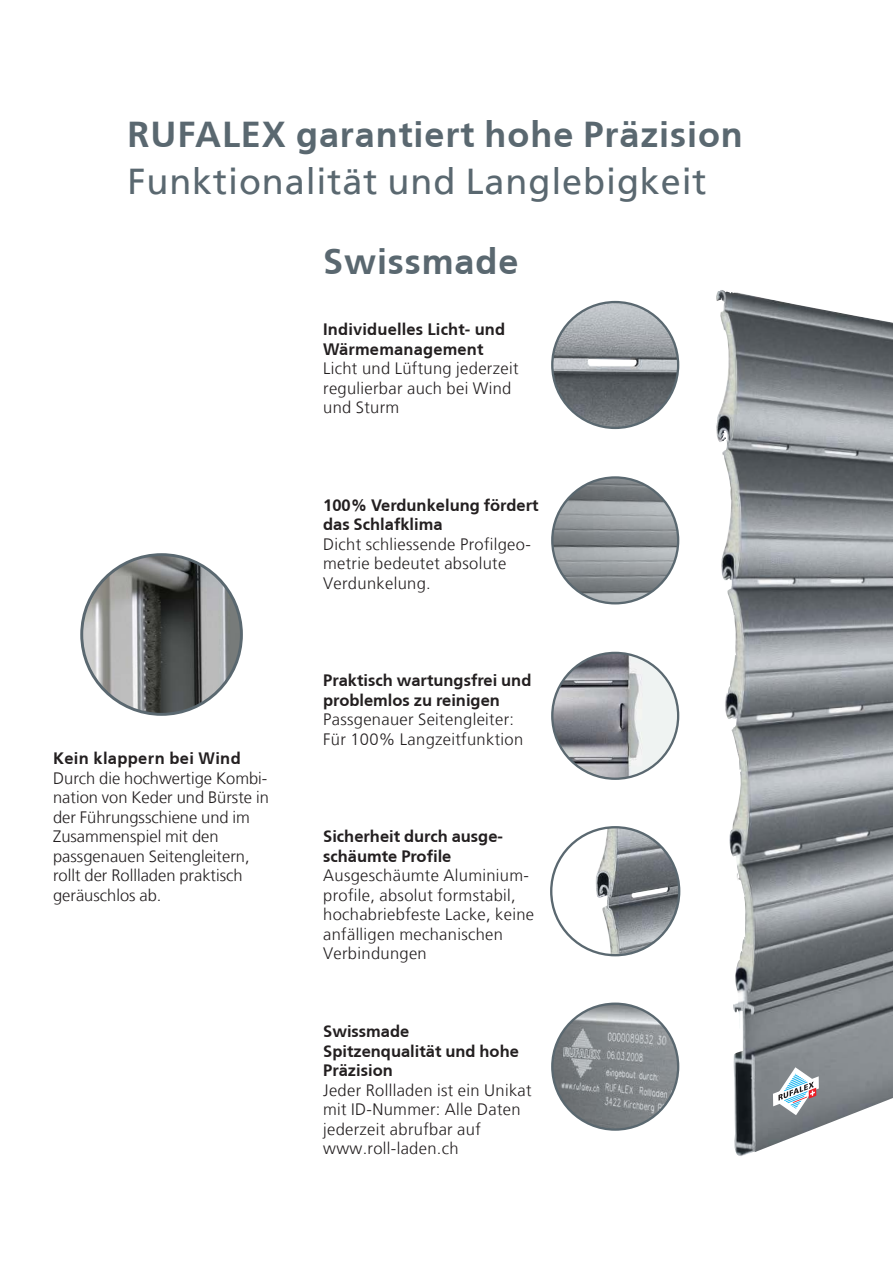
<style>
.page{position:relative;width:893px;height:1263px;background:#fff}
.page>*{position:absolute;margin:0;border:0;box-sizing:border-box;transform-origin:0 0}
.t1{font:700 36px "Frutiger CE";letter-spacing:.025em;color:#5a6870}
.t2{font:36px "Frutiger LT";letter-spacing:.025em;color:#5a6870}
.t3{font:300 16.5px/19.5px "Frutiger LT";letter-spacing:.02em;color:#231f20}
.t4{font:700 16.5px/19.5px "Frutiger CE";color:#231f20}
.t5{font:300 16.5px/19.5px "Frutiger LT";color:#231f20}
.t6{font:700 16.5px "Frutiger CE";letter-spacing:.02em;color:#231f20}
</style>
<div class="page">
<img style="left:82px;top:555px;width:159px;height:159px;border-radius:80px">
<div style="left:80px;top:553px;width:163px;height:163px;border:3px solid #5a6870;border-radius:50%"></div>
<img style="left:596px;top:827px;width:83px;height:128px">
<img style="left:552px;top:1004px;width:126px;height:125px;border-radius:63px">
<img style="left:552px;top:302px;width:126px;height:126px">
<img style="left:552px;top:477px;width:126px;height:126px;border-radius:63px">
<img style="left:552px;top:653px;width:126px;height:126px;border-radius:63px">
<img style="left:716px;top:290px;width:177px;height:866px">
<svg style="left:773px;top:1067px;width:46px;height:48px"></svg>
<h1 class="t1" style="left:128px;top:120px;width:617px">RUFALEX garantiert hohe Präzision</h1>
<h1 class="t2" style="left:128px;top:166px;width:581px">Funktionalität und Langlebigkeit</h1>
<h1 class="t1" style="left:323px;top:247px;width:197px">Swissmade</h1>
<p class="t4" style="left:323px;top:321px;width:184px">Individuelles Licht- und<br>Wärmemanagement</p>
<p class="t3" style="left:323px;top:360px;width:197px">Licht und Lüftung jederzeit regulierbar auch bei Wind und Sturm</p>
<p class="t4" style="left:323px;top:496px;width:217px">100% Verdunkelung fördert das Schlafklima</p>
<p class="t3" style="left:323px;top:535px;width:209px">Dicht schliessende Profilgeo&shy;metrie bedeutet absolute<br>Verdunkelung.</p>
<p class="t6" style="left:53px;top:751px;width:189px">Kein klappern bei Wind</p>
<p class="t5" style="left:53px;top:769px;width:217px">Durch die hochwertige Kombi&shy;nation von Keder und Bürste in der Führungsschiene und im<br>Zusammenspiel mit den passgenauen Seitengleitern, rollt der Rollladen praktisch geräuschlos ab.</p>
<p class="t4" style="left:323px;top:672px;width:210px">Praktisch wartungsfrei und problemlos zu reinigen</p>
<p class="t3" style="left:323px;top:711px;width:201px">Passgenauer Seitengleiter:<br>Für 100% Langzeitfunktion</p>
<p class="t4" style="left:323px;top:828px;width:181px">Sicherheit durch ausge&shy;schäumte Profile</p>
<p class="t3" style="left:323px;top:867px;width:213px">Ausgeschäumte Aluminium&shy;profile, absolut formstabil, hochabriebfeste Lacke, keine anfälligen mechanischen<br>Verbindungen</p>
<p class="t4" style="left:323px;top:1023px;width:197px">Swissmade<br>Spitzenqualität und hohe<br>Präzision</p>
<p class="t3" style="left:323px;top:1081px;width:210px">Jeder Rollladen ist ein Unikat mit ID-Nummer: Alle Daten jederzeit abrufbar auf www.roll-laden.ch</p>
</div>
